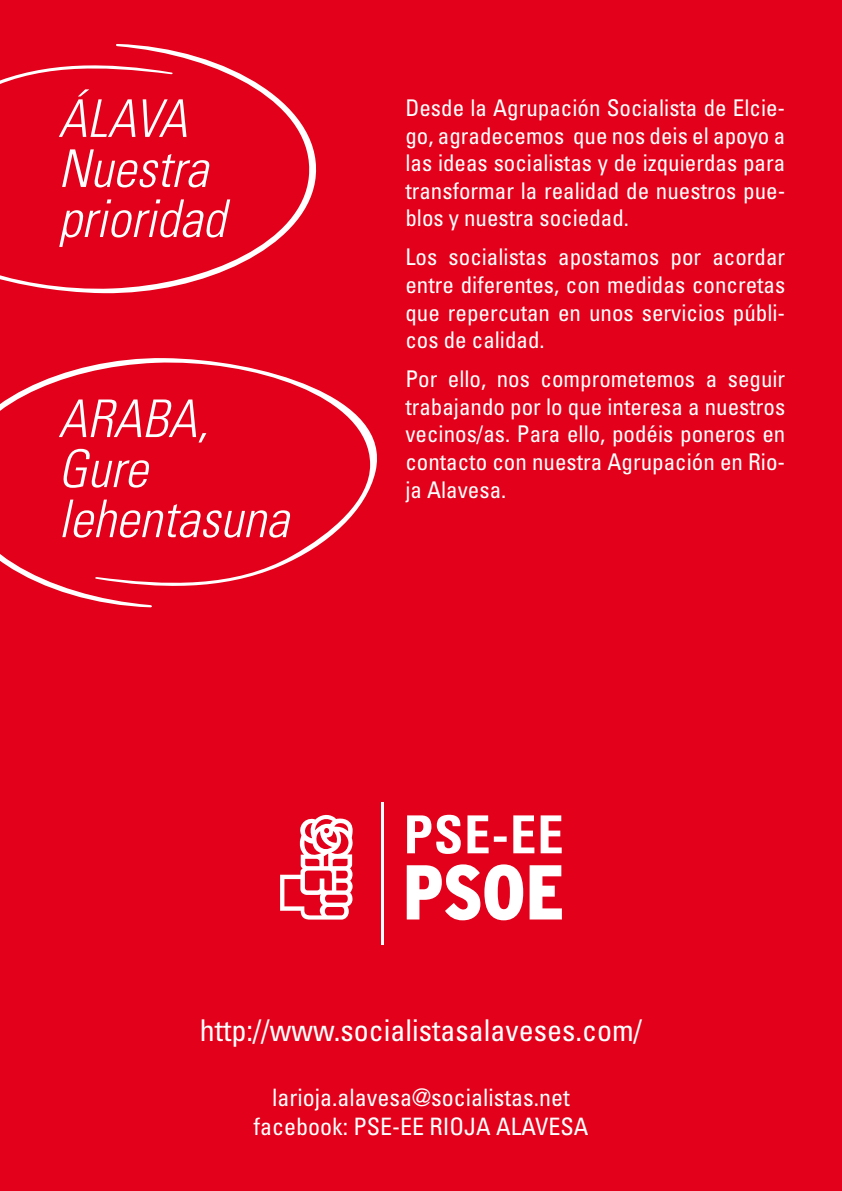
<style>
.page{position:relative;width:842px;height:1191px;background:#e2001a}
.page>*{position:absolute;margin:0;border:0;box-sizing:border-box;transform-origin:0 0}
.t1{font:italic 300 condensed 52px/50px "Univers LT Std";color:#fff}
.t2{font:condensed 30px "Univers LT Std";color:#fff}
.t3{font:condensed 24px/28.8px "Univers LT Std";color:#fff;text-align:center}
.t4{font:condensed 23px/27.6px "Univers LT Std";color:#fff;text-align:justify}
</style>
<div class="page">
<svg style="left:0;top:44px;width:317px;height:250px"></svg>
<svg style="left:0;top:358px;width:377px;height:249px"></svg>
<svg style="left:280px;top:814px;width:73px;height:105px"></svg>
<hr style="left:381px;top:802px;width:2px;height:142px;background:#fff">
<svg style="left:407px;top:814px;width:155px;height:106px"></svg>
<h1 class="t1" style="left:58px;top:94px;width:169px">ÁLAVA<br>Nuestra prioridad</h1>
<h1 class="t1" style="left:58px;top:394px;width:232px">ARABA,<br>Gure lehentasuna</h1>
<p class="t4" style="left:405px;top:94px;width:381px">Desde la Agrupación Socialista de Elcie&shy;go, agradecemos que nos deis el apoyo a las ideas socialistas y de izquierdas para transformar la realidad de nuestros pue&shy;blos y nuestra sociedad.</p>
<p class="t4" style="left:405px;top:243px;width:381px">Los socialistas apostamos por acordar entre diferentes, con medidas concretas que repercutan en unos servicios públi&shy;cos de calidad.</p>
<p class="t4" style="left:405px;top:365px;width:381px">Por ello, nos comprometemos a seguir trabajando por lo que interesa a nuestros vecinos/as. Para ello, podéis poneros en contacto con nuestra Agrupación en Rio&shy;ja Alavesa.</p>
<h2 class="t2" style="left:200px;top:1011px;width:444px">http://www.socialistasalaveses.com/</h2>
<p class="t3" style="left:253px;top:1083px;width:337px">larioja.alavesa@socialistas.net facebook: PSE-EE RIOJA ALAVESA</p>
</div>
